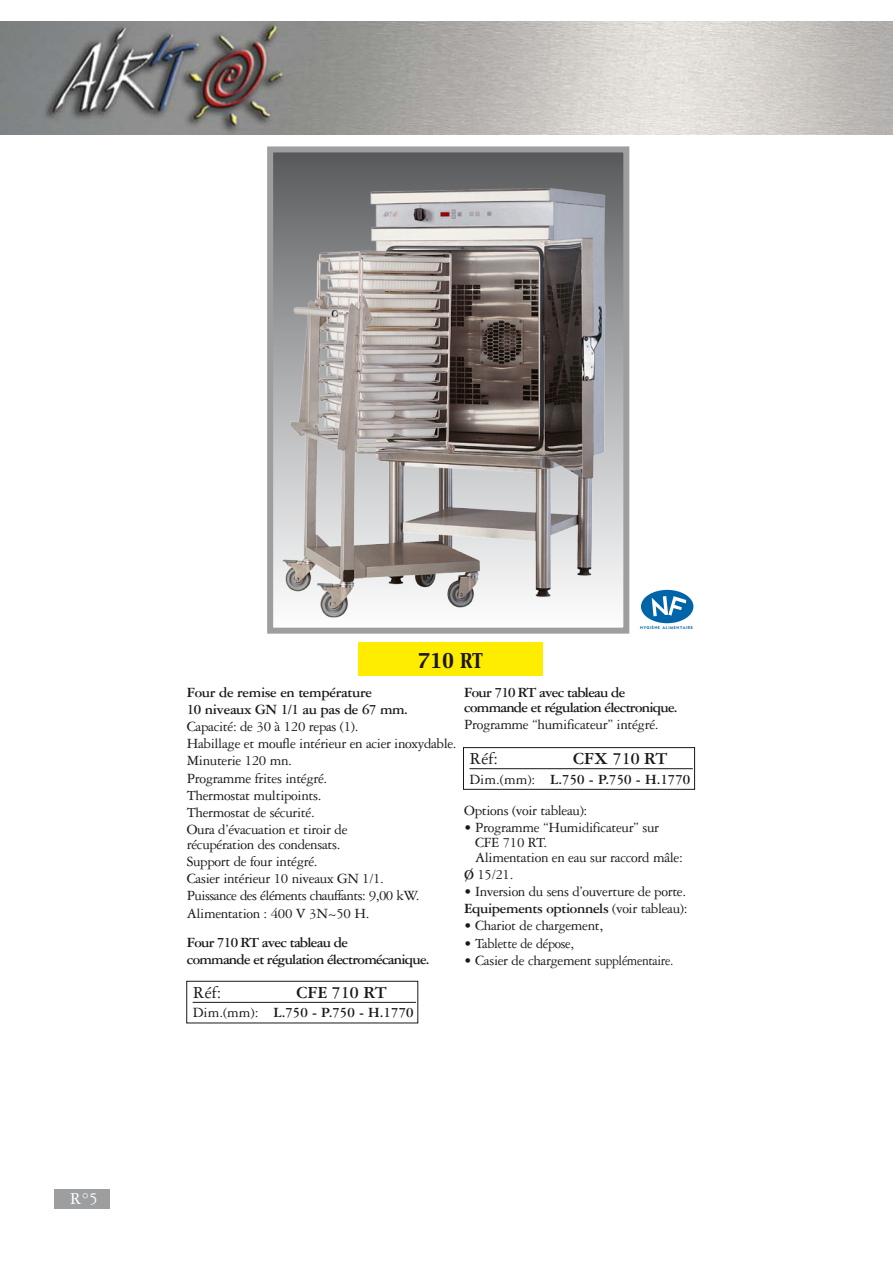
<style>
.page{position:relative;width:893px;height:1263px;background:#fff}
.page>*{position:absolute;margin:0;border:0;box-sizing:border-box;transform-origin:0 0}
.t1{font:700 18px "Garamond Three";color:#1a171b}
.t2{font:18px "Garamond Three";color:#1a171b}
.t3{font:18px "Capitals";color:#1a171b}
.t4{font:18px "Garamond Three";color:#fff}
.t5{font:15px/17.1px "Garamond Three";letter-spacing:-.025em;color:#1a171b}
.t6{font:700 15px/17.1px "Garamond Three";letter-spacing:-.05em;color:#1a171b}
.t7{font:600 4.2px "Itc Kabel";letter-spacing:.15em;color:#0064a9}
.s1{font-weight:700}
.s2{font-weight:400}
.s3{font-size:22.5px}
</style>
<div class="page">
<div style="left:273px;top:152px;width:350px;height:476px;background:linear-gradient(to bottom,#5c5d60,#fff)"></div>
<div style="left:267px;top:146px;width:362px;height:488px;border:6px solid #9c9e9f"></div>
<div style="left:358px;top:643px;width:185px;height:33px;background:#ffed00"></div>
<div style="left:186px;top:981px;width:232px;height:42px;border:1px solid #1a171b"></div>
<hr style="left:193px;top:1002px;width:223px;height:1px;background:#1a171b">
<div style="left:54px;top:1190px;width:56px;height:19px;background:#9c9e9f"></div>
<div style="left:641px;top:590px;width:52px;height:33px;background:#0065a8;border-radius:50%"></div>
<svg style="left:652px;top:596px;width:34px;height:20px"></svg>
<div style="left:463px;top:747px;width:232px;height:42px;border:1px solid #1a171b"></div>
<hr style="left:469px;top:768px;width:224px;height:1px;background:#1a171b">
<img style="left:282px;top:184px;width:339px;height:444px">
<img style="left:0;top:21px;width:892px;height:113px">
<p class="t4" style="left:70px;top:1189px;width:30px">R°5</p>
<p class="t7" style="left:640px;top:625px;width:54px">HYGIÈNE ALIMENTAIRE</p>
<p class="t3" style="left:418px;top:648px;width:66px">710 RT</p>
<p class="t5" style="left:187px;top:684px;width:271px"><span class="s1">Four de remise en température<br>10 niveaux GN 1/1 au pas de 67 mm.<br></span>Capacité: de 30 à 120 repas (1).<br>Habillage et moufle intérieur en acier inoxydable.<br>Minuterie 120 mn.<br>Programme frites intégré.<br>Thermostat multipoints.<br>Thermostat de sécurité.<br>Oura d’évacuation et tiroir de</p>
<p class="t5" style="left:187px;top:836px;width:234px">récupération des condensats.<br>Support de four intégré.<br>Casier intérieur 10 niveaux GN 1/1.<br>Puissance des éléments chauffants: 9,00 kW.<br>Alimentation : 400 V 3N~50 H.</p>
<p class="t6" style="left:187px;top:934px;width:244px">Four 710 RT avec tableau de<br>commande et régulation électromécanique.</p>
<p class="t2" style="left:193px;top:982px;width:30px">Réf:</p>
<p class="t1" style="left:296px;top:982px;width:92px">CFE 710 RT</p>
<p class="t6" style="left:193px;top:1004px;width:222px"><span class="s2">Dim.(mm):</span> L.750 - P.750 - H.1770</p>
<p class="t6" style="left:464px;top:685px;width:215px;line-height:15px">Four 710 RT avec tableau de commande et régulation électronique.</p>
<p class="t5" style="left:464px;top:716px;width:196px">Programme “humificateur” intégré.</p>
<p class="t2" style="left:469px;top:749px;width:30px">Réf:</p>
<p class="t1" style="left:573px;top:749px;width:96px">CFX 710 RT</p>
<p class="t6" style="left:469px;top:770px;width:222px"><span class="s2">Dim.(mm):</span> L.750 - P.750 - H.1770</p>
<p class="t5" style="left:464px;top:802px;width:124px">Options (voir tableau):</p>
<p class="t5" style="left:475px;top:820px;width:209px;line-height:15px;text-indent:-11px">• Programme “Humidificateur” sur<br>CFE 710 RT.<br>Alimentation en eau sur raccord mâle:</p>
<p class="t5" style="left:464px;top:866px;width:51px"><span class="s3">ø</span> 15/21.</p>
<p class="t5" style="left:464px;top:883px;width:225px">• Inversion du sens d’ouverture de porte.<br><span class="s1">Equipements optionnels</span> (voir tableau):</p>
<p class="t5" style="left:464px;top:917px;width:140px">• Chariot de chargement,</p>
<p class="t5" style="left:464px;top:934px;width:111px">• Tablette de dépose,</p>
<p class="t5" style="left:464px;top:952px;width:211px">• Casier de chargement supplémentaire.</p>
</div>
